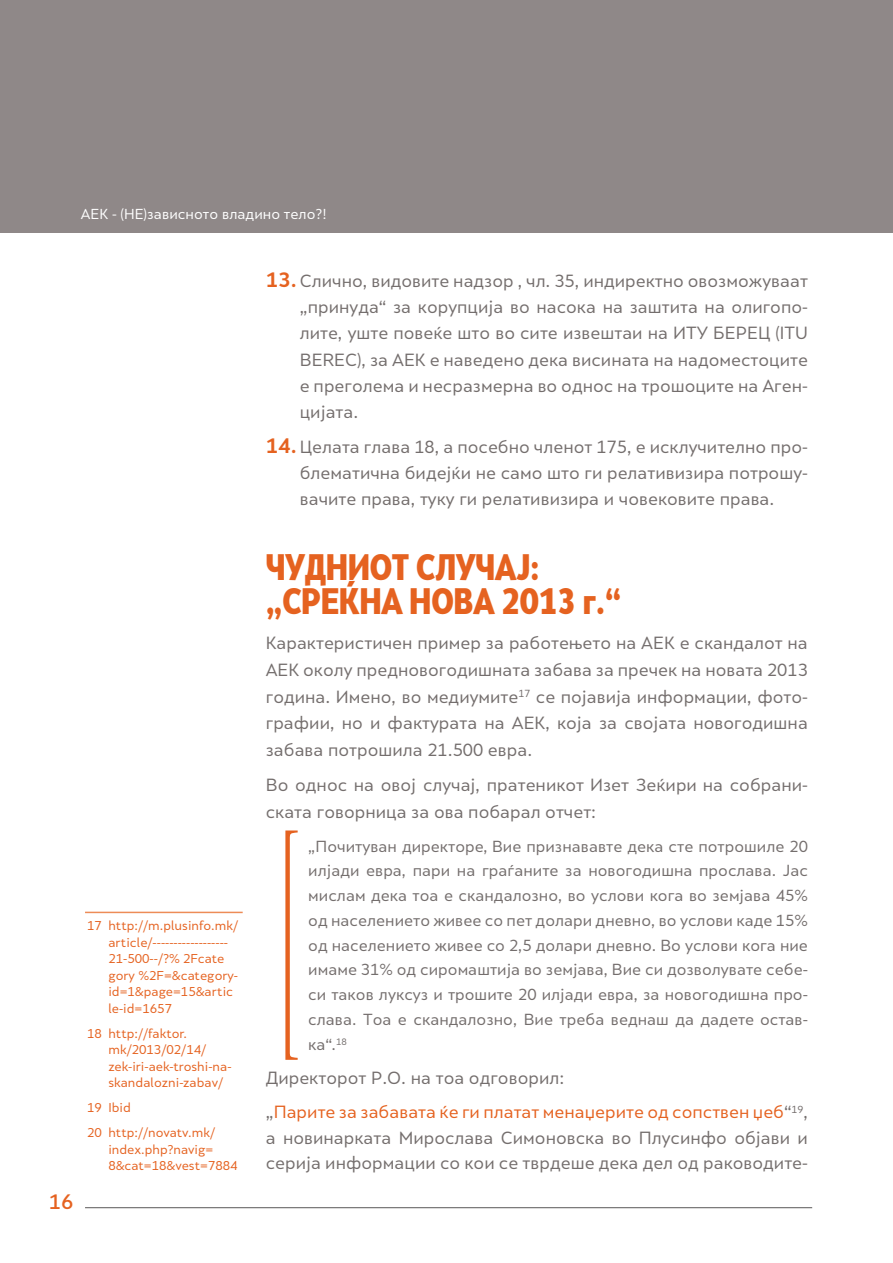
<style>
.page{position:relative;width:893px;height:1263px;background:#fff}
.page>*{position:absolute;margin:0;border:0;box-sizing:border-box;transform-origin:0 0}
.t1{font:900 34.5px/34.5px "Skola Sans Cn";color:#e56220}
.t2{font:500 19.5px "Skola Sans";color:#e56220}
.t3{font:16.5px/26.2px "Skola Sans";color:#746e6d;text-align:justify}
.t4{font:16.5px/34px "Skola Sans";color:#e56220}
.t5{font:15px/24.9px "Skola Sans";color:#746e6d;text-align:justify}
.t6{font:13.5px "Skola Sans";color:#fff}
.t7{font:12px/16.5px "Skola Sans";color:#e56220}
.s1{font-weight:700;font-size:19.5px;color:#e56220}
.s2{color:#746e6d}
</style>
<div class="page">
<hr style="left:85px;top:1207px;width:727px;height:1px;background:#5a5858">
<div style="left:0;top:0;width:893px;height:233px;background:#8f8888"></div>
<hr style="left:85px;top:912px;width:158px;height:1px;background:#ed8c57">
<svg style="left:285px;top:830px;width:13px;height:230px"></svg>
<p class="t6" style="left:81px;top:205px;width:248px">АЕК - (НЕ)зависното владино тело?!</p>
<p class="t2" style="left:49px;top:1190px;width:26px">16</p>
<p class="t7" style="left:108px;top:918px;width:131px;text-indent:-21px">17 http://m.plusinfo.mk/ article/------------------<br>21-500--/?% 2Fcate gory %2F=&amp;category&shy;id=1&amp;page=15&amp;artic le-id=1657</p>
<p class="t7" style="left:108px;top:1025px;width:125px;text-indent:-21px">18 http://faktor. mk/2013/02/14/ zek-iri-aek-troshi-na&shy;skandalozni-zabav/</p>
<p class="t7" style="left:87px;top:1095px;width:130px;line-height:25px">19 Ibid<br>20 http://novatv.mk/</p>
<p class="t7" style="left:108px;top:1141px;width:131px">index.php?navig=<br>8&amp;cat=18&amp;vest=7884</p>
<p class="t3" style="left:300px;top:267px;width:510px;text-indent:-34px"><span class="s1">13.</span> Слично, видовите надзор , чл. 35, индиректно овозможуваат „принуда“ за корупција во насока на заштита на олигопо&shy;лите, уште повеќе што во сите извештаи на ИТУ БЕРЕЦ (ITU BEREC), за АЕК е наведено дека висината на надоместоците е преголема и несразмерна во однос на трошоците на Аген&shy;цијата.</p>
<p class="t3" style="left:300px;top:433px;width:510px;text-indent:-34px"><span class="s1">14.</span> Целата глава 18, а посебно членот 175, е исклучително про&shy;блематична бидејќи не само што ги релативизира потрошу&shy;вачите права, туку ги релативизира и човековите права.</p>
<h1 class="t1" style="left:266px;top:549px;width:357px">ЧУДНИОТ СЛУЧАЈ: „СРЕЌНА НОВА 2013 г.“</h1>
<p class="t3" style="left:266px;top:630px;width:544px;line-height:26.7px">Карактеристичен пример за работењето на АЕК е скандалот на АЕК околу предновогодишната забава за пречек на новата 2013 година. Имено, во медиумите<sup>17</sup> се појавија информации, фото&shy;графии, но и фактурата на АЕК, која за својата новогодишна забава потрошила 21.500 евра.</p>
<p class="t3" style="left:266px;top:771px;width:544px;line-height:27px">Во однос на овој случај, пратеникот Изет Зеќири на собрани&shy;ската говорница за ова побарал отчет:</p>
<p class="t5" style="left:308px;top:833px;width:501px">„Почитуван директорe, Вие признававте дека сте потрошиле 20 илјади евра, пари на граѓаните за новогодишна прослава. Јас мислам дека тоа е скандалозно, во услови кога во земјава 45% од населението живее со пет долари дневно, во услови каде 15% од населението живее со 2,5 долари дневно. Во услови кога ние имаме 31% од сиромаштија во земјава, Вие си дозволувате себе&shy;си таков луксуз и трошите 20 илјади евра, за новогодишна про&shy;слава. Тоа е скандалозно, Вие треба веднаш да дадете остав&shy;ка“.<sup>18</sup></p>
<p class="t4" style="left:266px;top:1061px;width:544px"><span class="s2">Директорот Р.О. на тоа одговорил:<br>„</span>Парите за забавата ќе ги платат менаџерите од сопствен џеб<span class="s2">“</span><sup>19</sup><span class="s2">,</span></p>
<p class="t3" style="left:266px;top:1125px;width:544px;line-height:25.5px">а новинарката Мирослава Симоновска во Плусинфо објави и серија информации со кои се тврдеше дека дел од раководите-</p>
</div>
